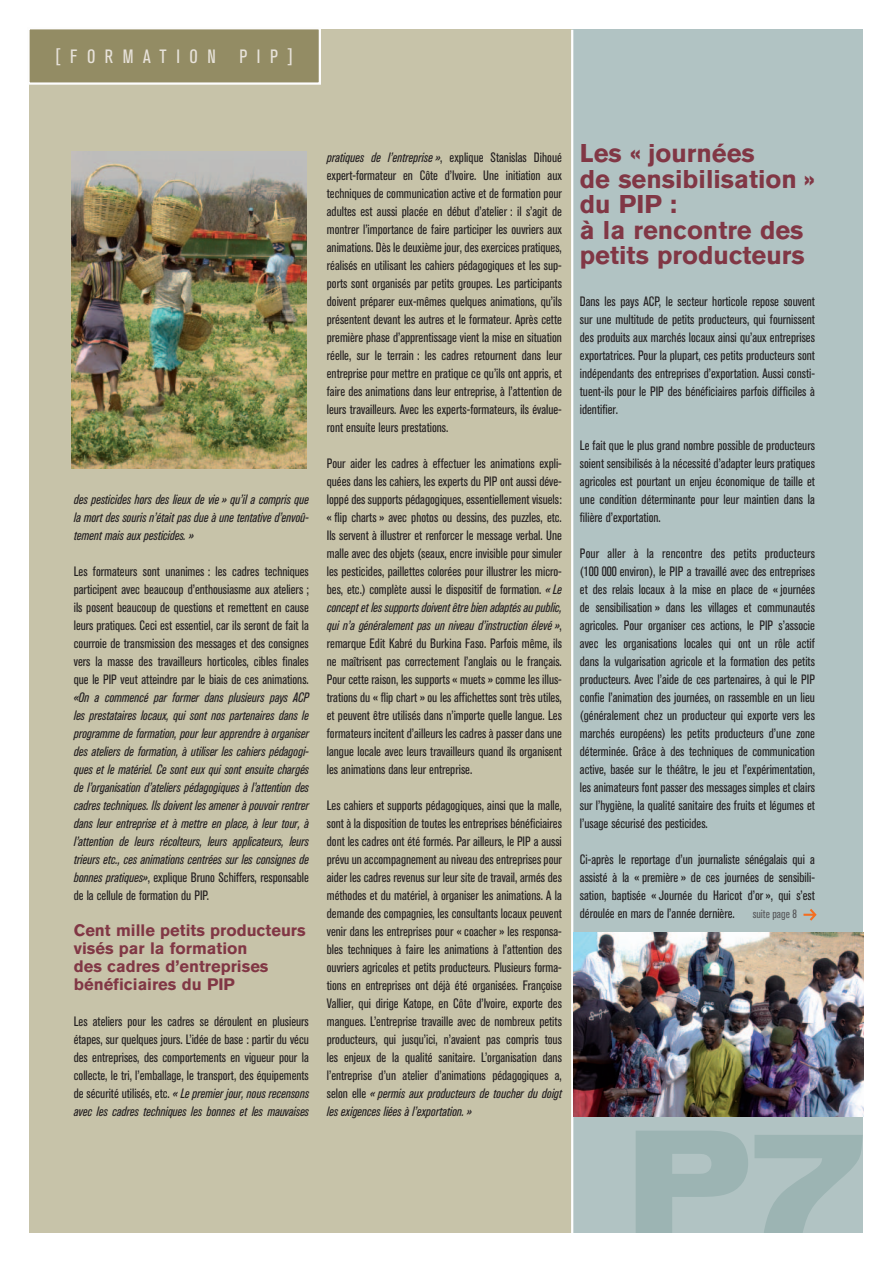
<style>
.page{position:relative;width:893px;height:1263px;background:#fff}
.page>*{position:absolute;margin:0;border:0;box-sizing:border-box;transform-origin:0 0}
.t1{font:700 25.5px/25.5px "Akzidenz Grotesk BQ";color:#813745}
.t2{font:condensed 19.2px "Akzidenz Grotesk BQ";letter-spacing:.5em;color:#e7e2da}
.t3{font:700 16.5px/18px "Akzidenz Grotesk BQ";color:#813745}
.t4{font:condensed 13.5px/18px "Akzidenz Grotesk BQ";color:#231f20;text-align:justify}
.t5{font:italic condensed 13.5px/18px "Akzidenz Grotesk BQ";color:#231f20;text-align:justify}
.t6{font:condensed 12px "Akzidenz Grotesk BQ";color:#57585a}
.s1{font-style:normal}
.s2{font-style:italic}
</style>
<div class="page">
<div style="left:30px;top:30px;width:833px;height:1203px;background:#c7c3a9"></div>
<div style="left:573px;top:30px;width:290px;height:1203px;background:#b1c3c3"></div>
<svg style="left:636px;top:1131px;width:227px;height:102px"></svg>
<div style="left:28px;top:28px;width:292px;height:56px;background:#938c64"></div>
<div style="left:27px;top:27px;width:294px;height:58px;border:2px solid #fdfdfd"></div>
<img style="left:72px;top:151px;width:234px;height:318px">
<hr style="left:571px;top:30px;width:2px;height:1218px;background:#fff">
<svg style="left:803px;top:909px;width:14px;height:12px"></svg>
<img style="left:573px;top:932px;width:290px;height:185px">
<h2 class="t2" style="left:55px;top:49px;width:240px">[FORMATION PIP]</h2>
<p class="t5" style="left:74px;top:492px;width:237px">des pesticides hors des lieux de vie » qu’il a compris que la mort des souris n’était pas due à une tentative d’envoû&shy;tement mais aux pesticides. »</p>
<p class="t4" style="left:74px;top:564px;width:237px">Les formateurs sont unanimes : les cadres techniques participent avec beaucoup d’enthousiasme aux ateliers ; ils posent beaucoup de questions et remettent en cause leurs pratiques. Ceci est essentiel, car ils seront de fait la courroie de transmission des messages et des consignes vers la masse des travailleurs horticoles, cibles finales que le PIP veut atteindre par le biais de ces animations.</p>
<p class="t5" style="left:74px;top:690px;width:237px">«On a commencé par former dans plusieurs pays ACP les prestataires locaux, qui sont nos partenaires dans le programme de formation, pour leur apprendre à organiser des ateliers de formation, à utiliser les cahiers pédagogi&shy;ques et le matériel. Ce sont eux qui sont ensuite chargés de l’organisation d’ateliers pédagogiques à l’attention des cadres techniques. Ils doivent les amener à pouvoir rentrer dans leur entreprise et à mettre en place, à leur tour, à l’attention de leurs récolteurs, leurs applicateurs, leurs trieurs etc., ces animations centrées sur les consignes de bonnes pratiques»<span class="s1">, explique Bruno Schiffers, responsable de la cellule de formation du PIP.</span></p>
<p class="t3" style="left:74px;top:923px;width:233px">Cent mille petits producteurs visés par la formation<br>des cadres d’entreprises bénéficiaires du PIP</p>
<p class="t4" style="left:74px;top:1014px;width:237px">Les ateliers pour les cadres se déroulent en plusieurs étapes, sur quelques jours. L’idée de base : partir du vécu des entreprises, des comportements en vigueur pour la collecte, le tri, l’emballage, le transport, des équipements de sécurité utilisés, etc. <span class="s2">« Le premier jour, nous recensons avec les cadres techniques les bonnes et les mauvaises</span></p>
<p class="t4" style="left:327px;top:150px;width:237px"><span class="s2">pratiques de l’entreprise »</span>, explique Stanislas Dihoué expert-formateur en Côte d’Ivoire. Une initiation aux techniques de communication active et de formation pour adultes est aussi placée en début d’atelier : il s’agit de montrer l’importance de faire participer les ouvriers aux animations. Dès le deuxième jour, des exercices pratiques, réalisés en utilisant les cahiers pédagogiques et les sup&shy;ports sont organisés par petits groupes. Les participants doivent préparer eux-mêmes quelques animations, qu’ils présentent devant les autres et le formateur. Après cette première phase d’apprentissage vient la mise en situation réelle, sur le terrain : les cadres retournent dans leur entreprise pour mettre en pratique ce qu’ils ont appris, et faire des animations dans leur entreprise, à l’attention de leurs travailleurs. Avec les experts-formateurs, ils évalue&shy;ront ensuite leurs prestations.</p>
<p class="t4" style="left:327px;top:456px;width:237px">Pour aider les cadres à effectuer les animations expli&shy;quées dans les cahiers, les experts du PIP ont aussi déve&shy;loppé des supports pédagogiques, essentiellement visuels: « flip charts » avec photos ou dessins, des puzzles, etc.<br>Ils servent à illustrer et renforcer le message verbal. Une malle avec des objets (seaux, encre invisible pour simuler les pesticides, paillettes colorées pour illustrer les micro&shy;bes, etc.) complète aussi le dispositif de formation. <span class="s2">« Le concept et les supports doivent être bien adaptés au public, qui n’a généralement pas un niveau d’instruction élevé »</span>, remarque Edit Kabré du Burkina Faso. Parfois même, ils ne maîtrisent pas correctement l’anglais ou le français.<br>Pour cette raison, les supports « muets » comme les illus&shy;trations du « flip chart » ou les affichettes sont très utiles, et peuvent être utilisés dans n’importe quelle langue. Les formateurs incitent d’ailleurs les cadres à passer dans une langue locale avec leurs travailleurs quand ils organisent les animations dans leur entreprise.</p>
<p class="t4" style="left:327px;top:798px;width:237px">Les cahiers et supports pédagogiques, ainsi que la malle, sont à la disposition de toutes les entreprises bénéficiaires dont les cadres ont été formés. Par ailleurs, le PIP a aussi prévu un accompagnement au niveau des entreprises pour aider les cadres revenus sur leur site de travail, armés des méthodes et du matériel, à organiser les animations. A la demande des compagnies, les consultants locaux peuvent venir dans les entreprises pour « coacher » les responsa&shy;bles techniques à faire les animations à l’attention des ouvriers agricoles et petits producteurs. Plusieurs forma&shy;tions en entreprises ont déjà été organisées. Françoise Vallier, qui dirige Katope, en Côte d’Ivoire, exporte des mangues. L’entreprise travaille avec de nombreux petits producteurs, qui jusqu’ici, n’avaient pas compris tous les enjeux de la qualité sanitaire. L’organisation dans l’entreprise d’un atelier d’animations pédagogiques a, selon elle <span class="s2">« permis aux producteurs de toucher du doigt les exigences liées à l’exportation. »</span></p>
<h1 class="t1" style="left:580px;top:143px;width:237px">Les « journées<br>de sensibilisation » du PIP :<br>à la rencontre des petits producteurs</h1>
<p class="t4" style="left:580px;top:294px;width:237px">Dans les pays ACP, le secteur horticole repose souvent sur une multitude de petits producteurs, qui fournissent des produits aux marchés locaux ainsi qu’aux entreprises exportatrices. Pour la plupart, ces petits producteurs sont indépendants des entreprises d’exportation. Aussi consti&shy;tuent-ils pour le PIP des bénéficiaires parfois difficiles à identifier.</p>
<p class="t4" style="left:580px;top:438px;width:237px">Le fait que le plus grand nombre possible de producteurs soient sensibilisés à la nécessité d’adapter leurs pratiques agricoles est pourtant un enjeu économique de taille et une condition déterminante pour leur maintien dans la filière d’exportation.</p>
<p class="t4" style="left:580px;top:546px;width:237px">Pour aller à la rencontre des petits producteurs (100 000 environ), le PIP a travaillé avec des entreprises et des relais locaux à la mise en place de « journées de sensibilisation » dans les villages et communautés agricoles. Pour organiser ces actions, le PIP s’associe avec les organisations locales qui ont un rôle actif dans la vulgarisation agricole et la formation des petits producteurs. Avec l’aide de ces partenaires, à qui le PIP confie l’animation des journées, on rassemble en un lieu (généralement chez un producteur qui exporte vers les marchés européens) les petits producteurs d’une zone déterminée. Grâce à des techniques de communication active, basée sur le théâtre, le jeu et l’expérimentation, les animateurs font passer des messages simples et clairs sur l’hygiène, la qualité sanitaire des fruits et légumes et l’usage sécurisé des pesticides.</p>
<p class="t4" style="left:580px;top:852px;width:237px">Ci-après le reportage d’un journaliste sénégalais qui a assisté à la « première » de ces journées de sensibili&shy;sation, baptisée « Journée du Haricot d’or », qui s’est déroulée en mars de l’année dernière.</p>
<p class="t6" style="left:753px;top:910px;width:46px">suite page 8</p>
</div>
